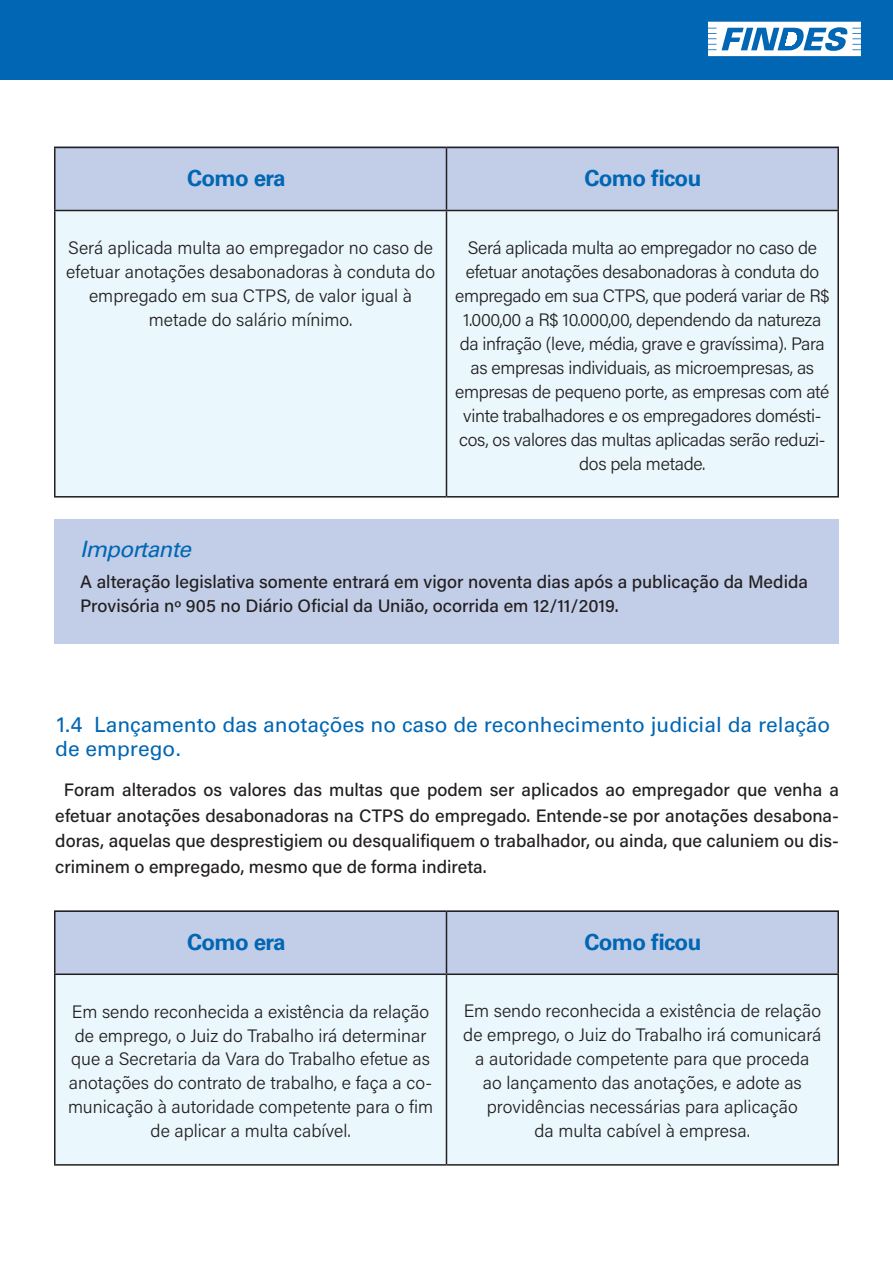
<style>
.page{position:relative;width:893px;height:1263px;background:#fff}
.page>*{position:absolute;margin:0;border:0;box-sizing:border-box;transform-origin:0 0}
.t1{font:700 22.5px "Univers LT Std";letter-spacing:-.03em;color:#0166b3}
.t2{font:italic 22.5px "Univers LT Std";letter-spacing:-.03em;color:#0166b3}
.t3{font:21px/24px "Univers LT Std";color:#0166b3}
.t4{font:300 18px/24px "Acumin Pro";letter-spacing:-.005em;color:#231f20;text-align:center}
.t5{font:500 18px/25.5px "Acumin Pro";color:#231f20}
</style>
<div class="page">
<div style="left:0;top:0;width:893px;height:80px;background:#0166b3"></div>
<svg style="left:708px;top:22px;width:153px;height:34px"></svg>
<div style="left:54px;top:211px;width:785px;height:286px;background:#eaf7fd"></div>
<div style="left:54px;top:975px;width:785px;height:190px;background:#eaf7fd"></div>
<div style="left:54px;top:147px;width:785px;height:64px;background:#c2cee8"></div>
<div style="left:54px;top:910px;width:785px;height:65px;background:#c2cee8"></div>
<hr style="left:54px;top:147px;width:392px;height:1px;background:#231f20">
<hr style="left:54px;top:148px;width:2px;height:62px;background:#231f20">
<hr style="left:446px;top:147px;width:393px;height:1px;background:#231f20">
<hr style="left:446px;top:148px;width:1px;height:62px;background:#231f20">
<hr style="left:837px;top:148px;width:2px;height:62px;background:#231f20">
<hr style="left:54px;top:210px;width:392px;height:1px;background:#231f20">
<hr style="left:54px;top:211px;width:2px;height:285px;background:#231f20">
<hr style="left:446px;top:210px;width:393px;height:1px;background:#231f20">
<hr style="left:446px;top:211px;width:1px;height:285px;background:#231f20">
<hr style="left:837px;top:211px;width:2px;height:285px;background:#231f20">
<hr style="left:54px;top:496px;width:392px;height:1px;background:#231f20">
<hr style="left:446px;top:496px;width:393px;height:1px;background:#231f20">
<hr style="left:54px;top:910px;width:392px;height:2px;background:#231f20">
<hr style="left:54px;top:912px;width:2px;height:61px;background:#231f20">
<hr style="left:446px;top:910px;width:393px;height:2px;background:#231f20">
<hr style="left:446px;top:912px;width:1px;height:61px;background:#231f20">
<hr style="left:837px;top:912px;width:2px;height:61px;background:#231f20">
<hr style="left:54px;top:973px;width:392px;height:2px;background:#231f20">
<hr style="left:54px;top:975px;width:2px;height:189px;background:#231f20">
<hr style="left:446px;top:973px;width:393px;height:2px;background:#231f20">
<hr style="left:446px;top:975px;width:1px;height:189px;background:#231f20">
<hr style="left:837px;top:975px;width:2px;height:189px;background:#231f20">
<hr style="left:54px;top:1164px;width:392px;height:1px;background:#231f20">
<hr style="left:446px;top:1164px;width:393px;height:1px;background:#231f20">
<div style="left:54px;top:519px;width:785px;height:125px;background:#c2cee8"></div>
<p class="t1" style="left:187px;top:165px;width:100px">Como era</p>
<p class="t1" style="left:584px;top:165px;width:119px">Como ficou</p>
<p class="t4" style="left:66px;top:235px;width:370px">Será aplicada multa ao empregador no caso de efetuar anotações desabonadoras à conduta do empregado em sua CTPS, de valor igual à metade do salário mínimo.</p>
<p class="t4" style="left:455px;top:235px;width:376px">Será aplicada multa ao empregador no caso de efetuar anotações desabonadoras à conduta do empregado em sua CTPS, que poderá variar de R$ 1.000,00 a R$ 10.000,00, dependendo da natureza da infração (leve, média, grave e gravíssima). Para as empresas individuais, as microempresas, as empresas de pequeno porte, as empresas com até vinte trabalhadores e os empregadores domésti&shy;cos, os valores das multas aplicadas serão reduzi&shy;dos pela metade.</p>
<p class="t2" style="left:80px;top:535px;width:112px">Importante</p>
<p class="t5" style="left:80px;top:569px;width:729px;line-height:24px">A alteração legislativa somente entrará em vigor noventa dias após a publicação da Medida<br>Provisória nº 905 no Diário Oficial da União, ocorrida em 12/11/2019.</p>
<p class="t3" style="left:55px;top:712px;width:777px">1.4 Lançamento das anotações no caso de reconhecimento judicial da relação de emprego.</p>
<p class="t5" style="left:55px;top:776px;width:785px;text-align:justify;text-indent:8px">Foram alterados os valores das multas que podem ser aplicados ao empregador que venha a efetuar anotações desabonadoras na CTPS do empregado. Entende-se por anotações desabona&shy;doras, aquelas que desprestigiem ou desqualifiquem o trabalhador, ou ainda, que caluniem ou dis&shy;criminem o empregado, mesmo que de forma indireta.</p>
<p class="t1" style="left:187px;top:928px;width:100px">Como era</p>
<p class="t1" style="left:584px;top:928px;width:119px">Como ficou</p>
<p class="t4" style="left:68px;top:998px;width:367px">Em sendo reconhecida a existência da relação de emprego, o Juiz do Trabalho irá determinar que a Secretaria da Vara do Trabalho efetue as anotações do contrato de trabalho, e faça a co&shy;municação à autoridade competente para o fim de aplicar a multa cabível.</p>
<p class="t4" style="left:463px;top:998px;width:360px">Em sendo reconhecida a existência de relação de emprego, o Juiz do Trabalho irá comunicará a autoridade competente para que proceda<br>ao lançamento das anotações, e adote as providências necessárias para aplicação<br>da multa cabível à empresa.</p>
</div>
